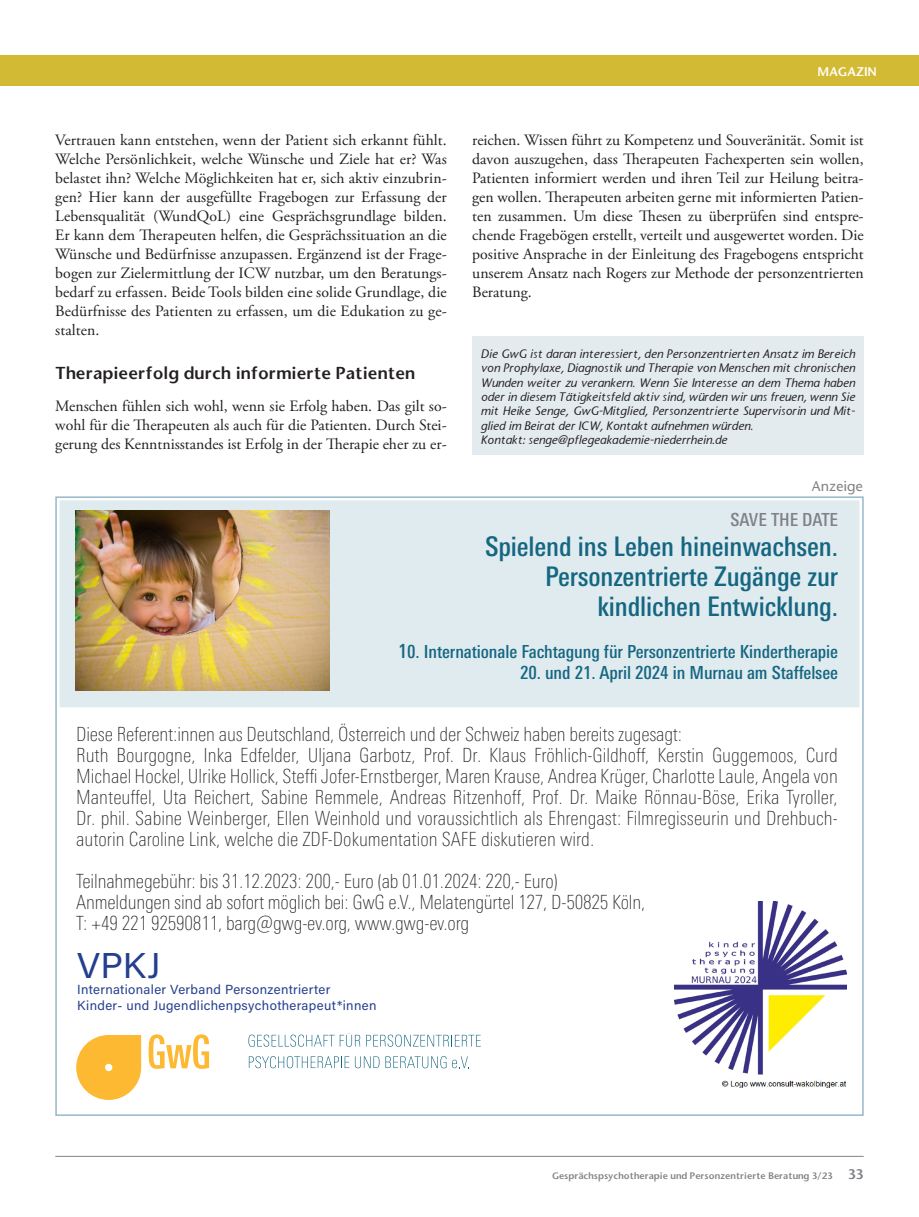
<style>
.page{position:relative;width:919px;height:1217px;background:#fff}
.page>*{position:absolute;margin:0;border:0;box-sizing:border-box;transform-origin:0 0}
.Kapitelueberschrift_2{font:36px "Acumin Variable Concept";color:#253f8e}
.Eigenanzeigen_GwG-Typo{font:500 condensed 27px "Univers Next Pro";letter-spacing:-.005em;color:#156781}
.Eigenanzeigen_GwG-Typo-2{font:100 condensed 19.5px/21px "Univers Next Pro";letter-spacing:-.01em;color:#231f20;text-align:justify}
.Eigenanzeigen_GwG-Typo-3{font:500 condensed 18px "Univers Next Pro";letter-spacing:-.005em;color:#156781}
.Eigenanzeigen_GwG-Typo-4{font:500 condensed 18px "Univers Next Pro";letter-spacing:-.005em;color:#808285}
.Headlines_1{font:16.5px "Stone Sans Semi Boold";color:#231f20}
.Fliesstext_ohne_Einzug{font:15.75px/19px "Adobe Garamond Pro";color:#231f20;text-align:justify}
.t1{font:500 13.5px "Stone Sans";color:#808285}
.Kapitelueberschrift_2-2{font:13.2px "Acumin Variable Concept";letter-spacing:.025em;color:#253f8e}
.Fliesstext_ohne_Einzug-2{font:italic 500 12px/14.4px "Stone Sans";letter-spacing:.005em;color:#231f20;text-align:justify}
.t2{font:12px "Stone Sans Semi Boold";color:#fff}
.t3{font:9px "Stone Sans Semi Boold";color:#808285}
.s1{font-size:19.5px}
.s2{font-size:13.5px}
</style>
<div class="page">
<hr style="left:55px;top:1155px;width:808px;height:1px;background:#808285">
<div style="left:0;top:55px;width:13px;height:30px;background:#d3ba34"></div>
<div style="left:13px;top:55px;width:905px;height:30px;background:#d3ba34"></div>
<div style="left:472px;top:336px;width:391px;height:118px;background:#e3ebee"></div>
<div style="left:55px;top:496px;width:808px;height:619px;background:#fff;border:2px solid #96b8c9"></div>
<div style="left:60px;top:500px;width:799px;height:207px;background:#e0ebf0;border:2px solid #e0ebf0"></div>
<img style="left:674px;top:901px;width:172px;height:186px">
<img style="left:75px;top:510px;width:255px;height:180px">
<svg style="left:149px;top:1034px;width:60px;height:34px"></svg>
<svg style="left:76px;top:1035px;width:65px;height:64px;background:#fdc452"></svg>
<svg style="left:248px;top:1034px;width:86px;height:12px"></svg>
<svg style="left:340px;top:1033px;width:20px;height:13px"></svg>
<svg style="left:366px;top:1034px;width:114px;height:12px"></svg>
<svg style="left:249px;top:1056px;width:100px;height:11px"></svg>
<svg style="left:355px;top:1056px;width:24px;height:11px"></svg>
<svg style="left:385px;top:1056px;width:61px;height:11px"></svg>
<svg style="left:452px;top:1056px;width:16px;height:11px"></svg>
<p class="Fliesstext_ohne_Einzug" style="left:55px;top:131px;width:393px">Vertrauen kann entstehen, wenn der Patient sich erkannt fühlt.<br>Welche Persönlichkeit, welche Wünsche und Ziele hat er? Was belastet ihn? Welche Möglichkeiten hat er, sich aktiv einzubrin&shy;gen? Hier kann der ausgefüllte Fragebogen zur Erfassung der Lebensqualität (WundQoL) eine Gesprächsgrundlage bilden.<br>Er kann dem Therapeuten helfen, die Gesprächssituation an die Wünsche und Bedürfnisse anzupassen. Ergänzend ist der Frage&shy;bogen zur Zielermittlung der ICW nutzbar, um den Beratungs&shy;bedarf zu erfassen. Beide Tools bilden eine solide Grundlage, die Bedürfnisse des Patienten zu erfassen, um die Edukation zu ge&shy;stalten.</p>
<p class="Headlines_1" style="left:55px;top:362px;width:361px">Therapieerfolg durch informierte Patienten</p>
<p class="Fliesstext_ohne_Einzug" style="left:55px;top:397px;width:393px">Menschen fühlen sich wohl, wenn sie Erfolg haben. Das gilt so&shy;wohl für die Therapeuten als auch für die Patienten. Durch Stei&shy;gerung des Kenntnisstandes ist Erfolg in der Therapie eher zu er-</p>
<p class="t2" style="left:817px;top:64px;width:60px">MAGAZIN</p>
<p class="t2" style="left:811px;top:64px;width:60px">MAGAZIN</p>
<p class="Fliesstext_ohne_Einzug" style="left:472px;top:131px;width:393px">reichen. Wissen führt zu Kompetenz und Souveränität. Somit ist davon auszugehen, dass Therapeuten Fachexperten sein wollen, Patienten informiert werden und ihren Teil zur Heilung beitra&shy;gen wollen. Therapeuten arbeiten gerne mit informierten Patien&shy;ten zusammen. Um diese Thesen zu überprüfen sind entspre&shy;chende Fragebögen erstellt, verteilt und ausgewertet worden. Die positive Ansprache in der Einleitung des Fragebogens entspricht unserem Ansatz nach Rogers zur Methode der personzentrierten Beratung.</p>
<p class="Fliesstext_ohne_Einzug-2" style="left:480px;top:346px;width:376px">Die GwG ist daran interessiert, den Personzentrierten Ansatz im Bereich von Prophylaxe, Diagnostik und Therapie von Menschen mit chronischen Wunden weiter zu verankern. Wenn Sie Interesse an dem Thema haben oder in diesem Tätigkeitsfeld aktiv sind, würden wir uns freuen, wenn Sie mit Heike Senge, GwG-Mitglied, Personzentrierte Supervisorin und Mit&shy;glied im Beirat der ICW, Kontakt aufnehmen würden.</p>
<p class="Fliesstext_ohne_Einzug-2" style="left:480px;top:432px;width:248px">Kontakt: senge@pflegeakademie-niederrhein.de</p>
<p class="t1" style="left:811px;top:478px;width:53px">Anzeige</p>
<p class="Eigenanzeigen_GwG-Typo-4" style="left:730px;top:509px;width:109px">SAVE THE DATE</p>
<p class="Eigenanzeigen_GwG-Typo" style="left:485px;top:530px;width:354px">Spielend ins Leben hineinwachsen.</p>
<p class="Eigenanzeigen_GwG-Typo" style="left:545px;top:560px;width:294px">Personzentrierte Zugänge zur</p>
<p class="Eigenanzeigen_GwG-Typo" style="left:597px;top:590px;width:242px">kindlichen Entwicklung.</p>
<p class="Eigenanzeigen_GwG-Typo-3" style="left:398px;top:641px;width:441px"><span class="s1">1</span>0. Internationale Fachtagung für Personzentrierte Kindertherapie</p>
<p class="Eigenanzeigen_GwG-Typo-3" style="left:520px;top:662px;width:319px">20. und 21. April 2024 in Murnau am Staffelsee</p>
<p class="Eigenanzeigen_GwG-Typo-2" style="left:76px;top:723px;width:607px">Diese Referent:innen aus Deutschland, Österreich und der Schweiz haben bereits zugesagt:</p>
<p class="Eigenanzeigen_GwG-Typo-2" style="left:76px;top:744px;width:763px">Ruth Bourgogne, Inka Edfelder, Uljana Garbotz, Prof. Dr. Klaus Fröhlich-Gildhoff, Kerstin Guggemoos, Curd Michael Hockel, Ulrike Hollick, Steffi Jofer-Ernstberger, Maren Krause, Andrea Krüger, Charlotte Laule, Angela von Manteuffel, Uta Reichert, Sabine Remmele, Andreas Ritzenhoff, Prof. Dr. Maike Rönnau-Böse, Erika Tyroller, Dr. phil. Sabine Weinberger, Ellen Weinhold und voraussichtlich als Ehrengast: Filmregisseurin und Drehbuch&shy;autorin Caroline Link, welche die ZDF-Dokumentation SAFE diskutieren wird.</p>
<p class="Eigenanzeigen_GwG-Typo-2" style="left:76px;top:870px;width:483px">Teilnahmegebühr: bis 31.12.2023: 200,- Euro (ab 01.01.2024: 220,- Euro)</p>
<p class="Eigenanzeigen_GwG-Typo-2" style="left:76px;top:891px;width:570px">Anmeldungen sind ab sofort möglich bei: GwG e.V., Melatengürtel 127, D-50825 Köln,</p>
<p class="Eigenanzeigen_GwG-Typo-2" style="left:76px;top:912px;width:394px">T: +49 221 92590811, barg@gwg-ev.org, www.gwg-ev.org</p>
<p class="Kapitelueberschrift_2" style="left:77px;top:940px;width:85px">VPKJ</p>
<p class="Kapitelueberschrift_2-2" style="left:77px;top:979px;width:255px">Internationaler Verband Personzentrierter</p>
<p class="Kapitelueberschrift_2-2" style="left:77px;top:995px;width:301px">Kinder- und Jugendlichenpsychotherapeut*innen</p>
<p class="t3" style="left:552px;top:1169px;width:313px">Gesprächspsychotherapie und Personzentrierte Beratung 3/23 <span class="s2">33</span></p>
</div>
